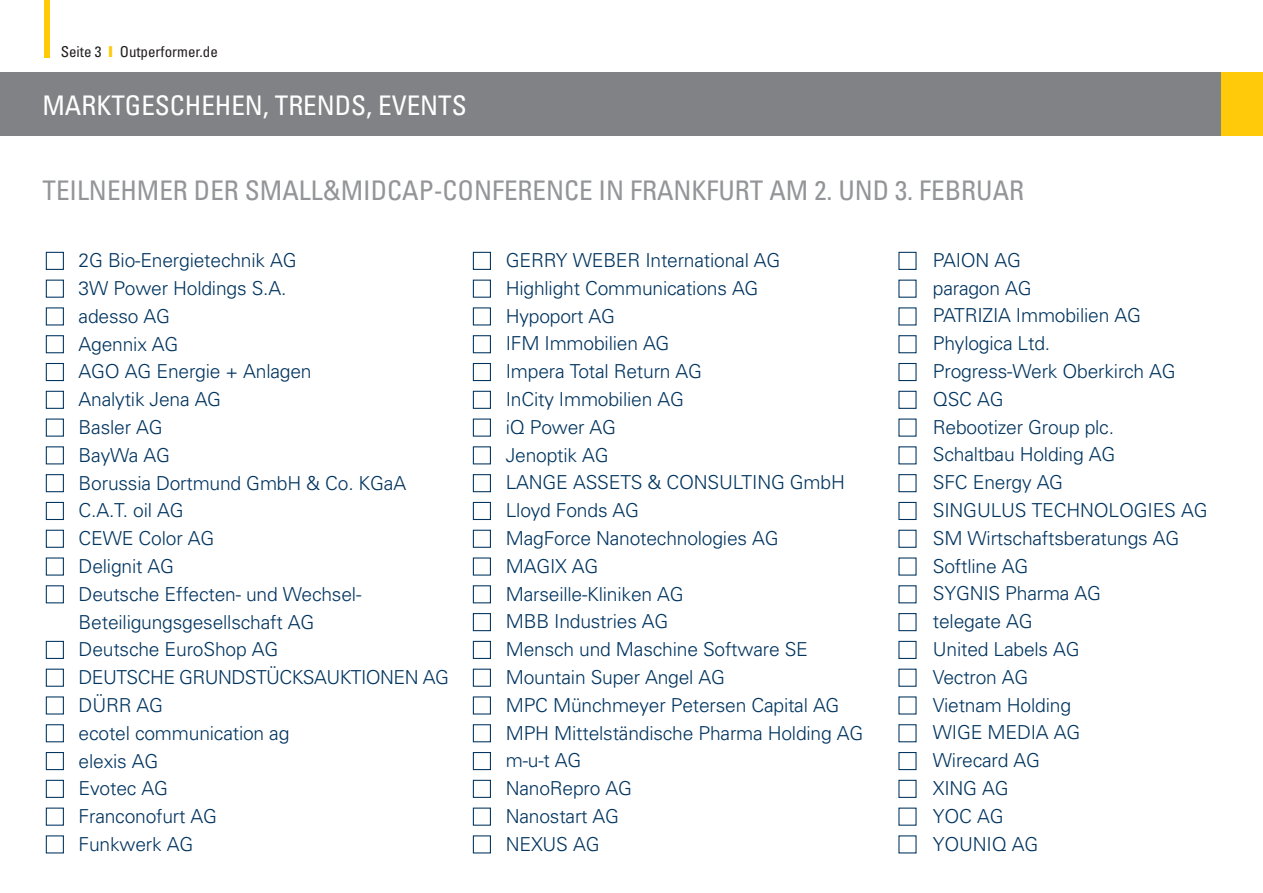
<style>
.page{position:relative;width:1263px;height:893px;background:#fff}
.page>*{position:absolute;margin:0;border:0;box-sizing:border-box;transform-origin:0 0}
.t1{font:300 condensed 79.5px "Univers";color:#feca0a}
.t2{font:condensed 27px "Univers";color:#939598}
.t3{font:condensed 27px "Univers";color:#fff}
.t4{font:300 19.2px/27.8px "Univers";letter-spacing:-.01em;color:#00345f}
.t5{font:condensed 15px "Univers";color:#231f20}
.s1{font-weight:900;font-stretch:normal;color:#feca0a}
</style>
<div class="page">
<div style="left:0;top:72px;width:1263px;height:64px;background:#feca0a"></div>
<div style="left:0;top:72px;width:1220px;height:64px;background:#808285"></div>
<div style="left:46px;top:252px;width:18px;height:18px;border:1px solid #00345f"></div>
<div style="left:46px;top:363px;width:18px;height:18px;border:1px solid #00345f"></div>
<div style="left:46px;top:474px;width:18px;height:18px;border:1px solid #00345f"></div>
<div style="left:46px;top:307px;width:18px;height:18px;border:1px solid #00345f"></div>
<div style="left:46px;top:419px;width:18px;height:18px;border:1px solid #00345f"></div>
<div style="left:46px;top:530px;width:18px;height:18px;border:1px solid #00345f"></div>
<div style="left:46px;top:280px;width:18px;height:18px;border:1px solid #00345f"></div>
<div style="left:46px;top:391px;width:18px;height:18px;border:1px solid #00345f"></div>
<div style="left:46px;top:502px;width:18px;height:18px;border:1px solid #00345f"></div>
<div style="left:46px;top:335px;width:18px;height:18px;border:1px solid #00345f"></div>
<div style="left:46px;top:446px;width:18px;height:18px;border:1px solid #00345f"></div>
<div style="left:46px;top:557px;width:18px;height:19px;border:1px solid #00345f"></div>
<div style="left:46px;top:641px;width:18px;height:18px;border:1px solid #00345f"></div>
<div style="left:46px;top:724px;width:18px;height:18px;border:1px solid #00345f"></div>
<div style="left:46px;top:585px;width:18px;height:18px;border:1px solid #00345f"></div>
<div style="left:46px;top:669px;width:18px;height:18px;border:1px solid #00345f"></div>
<div style="left:46px;top:752px;width:18px;height:18px;border:1px solid #00345f"></div>
<div style="left:46px;top:808px;width:18px;height:18px;border:1px solid #00345f"></div>
<div style="left:46px;top:696px;width:18px;height:18px;border:1px solid #00345f"></div>
<div style="left:46px;top:780px;width:18px;height:18px;border:1px solid #00345f"></div>
<div style="left:46px;top:835px;width:18px;height:18px;border:1px solid #00345f"></div>
<div style="left:473px;top:252px;width:18px;height:18px;border:1px solid #00345f"></div>
<div style="left:473px;top:363px;width:18px;height:18px;border:1px solid #00345f"></div>
<div style="left:473px;top:474px;width:18px;height:18px;border:1px solid #00345f"></div>
<div style="left:473px;top:307px;width:18px;height:18px;border:1px solid #00345f"></div>
<div style="left:473px;top:419px;width:18px;height:18px;border:1px solid #00345f"></div>
<div style="left:473px;top:530px;width:18px;height:18px;border:1px solid #00345f"></div>
<div style="left:473px;top:280px;width:18px;height:18px;border:1px solid #00345f"></div>
<div style="left:473px;top:391px;width:18px;height:18px;border:1px solid #00345f"></div>
<div style="left:473px;top:502px;width:18px;height:18px;border:1px solid #00345f"></div>
<div style="left:473px;top:335px;width:18px;height:18px;border:1px solid #00345f"></div>
<div style="left:473px;top:446px;width:18px;height:18px;border:1px solid #00345f"></div>
<div style="left:473px;top:557px;width:18px;height:19px;border:1px solid #00345f"></div>
<div style="left:473px;top:641px;width:18px;height:18px;border:1px solid #00345f"></div>
<div style="left:473px;top:724px;width:18px;height:18px;border:1px solid #00345f"></div>
<div style="left:473px;top:585px;width:18px;height:18px;border:1px solid #00345f"></div>
<div style="left:473px;top:669px;width:18px;height:18px;border:1px solid #00345f"></div>
<div style="left:473px;top:752px;width:18px;height:18px;border:1px solid #00345f"></div>
<div style="left:473px;top:808px;width:18px;height:18px;border:1px solid #00345f"></div>
<div style="left:473px;top:613px;width:18px;height:18px;border:1px solid #00345f"></div>
<div style="left:473px;top:696px;width:18px;height:18px;border:1px solid #00345f"></div>
<div style="left:473px;top:780px;width:18px;height:18px;border:1px solid #00345f"></div>
<div style="left:473px;top:835px;width:18px;height:18px;border:1px solid #00345f"></div>
<div style="left:898px;top:252px;width:18px;height:18px;border:1px solid #00345f"></div>
<div style="left:898px;top:363px;width:18px;height:18px;border:1px solid #00345f"></div>
<div style="left:898px;top:474px;width:18px;height:18px;border:1px solid #00345f"></div>
<div style="left:898px;top:530px;width:18px;height:18px;border:1px solid #00345f"></div>
<div style="left:898px;top:391px;width:18px;height:18px;border:1px solid #00345f"></div>
<div style="left:898px;top:502px;width:18px;height:18px;border:1px solid #00345f"></div>
<div style="left:898px;top:335px;width:18px;height:18px;border:1px solid #00345f"></div>
<div style="left:898px;top:641px;width:18px;height:18px;border:1px solid #00345f"></div>
<div style="left:898px;top:724px;width:18px;height:18px;border:1px solid #00345f"></div>
<div style="left:898px;top:752px;width:18px;height:18px;border:1px solid #00345f"></div>
<div style="left:898px;top:613px;width:18px;height:18px;border:1px solid #00345f"></div>
<div style="left:898px;top:780px;width:18px;height:18px;border:1px solid #00345f"></div>
<h1 class="t1" style="left:38px;top:0;width:19px">I</h1>
<p class="t5" style="left:61px;top:47px;width:159px">Seite 3 <span class="s1">I</span> Outperformer.de</p>
<h2 class="t3" style="left:43px;top:96px;width:426px">MARKTGESCHEHEN, TRENDS, EVENTS</h2>
<h2 class="t2" style="left:43px;top:180px;width:983px">TEILNEHMER DER SMALL&amp;MIDCAP-CONFERENCE IN FRANKFURT AM 2. UND 3. FEBRUAR</h2>
<p class="t4" style="left:79px;top:248px;width:372px">2G Bio-Energietechnik AG<br>3W Power Holdings S.A.<br>adesso AG<br>Agennix AG<br>AGO AG Energie + Anlagen<br>Analytik Jena AG<br>Basler AG<br>BayWa AG<br>Borussia Dortmund GmbH &amp; Co. KGaA<br>C.A.T. oil AG<br>CEWE Color AG<br>Delignit AG<br>Deutsche Effecten- und Wechsel-<br>Beteiligungsgesellschaft AG<br>Deutsche EuroShop AG<br>DEUTSCHE GRUNDSTÜCKSAUKTIONEN AG<br>DÜRR AG<br>ecotel communication ag<br>elexis AG<br>Evotec AG<br>Franconofurt AG<br>Funkwerk AG</p>
<p class="t4" style="left:506px;top:248px;width:359px">GERRY WEBER International AG<br>Highlight Communications AG<br>Hypoport AG<br>IFM Immobilien AG<br>Impera Total Return AG<br>InCity Immobilien AG<br>iQ Power AG<br>Jenoptik AG<br>LANGE ASSETS &amp; CONSULTING GmbH<br>Lloyd Fonds AG<br>MagForce Nanotechnologies AG<br>MAGIX AG<br>Marseille-Kliniken AG<br>MBB Industries AG<br>Mensch und Maschine Software SE<br>Mountain Super Angel AG<br>MPC Münchmeyer Petersen Capital AG<br>MPH Mittelständische Pharma Holding AG m-u-t AG<br>NanoRepro AG<br>Nanostart AG<br>NEXUS AG</p>
<p class="t4" style="left:933px;top:248px;width:276px">PAION AG<br>paragon AG<br>PATRIZIA Immobilien AG<br>Phylogica Ltd.<br>Progress-Werk Oberkirch AG<br>QSC AG<br>Rebootizer Group plc.<br>Schaltbau Holding AG<br>SFC Energy AG<br>SINGULUS TECHNOLOGIES AG<br>SM Wirtschaftsberatungs AG<br>Softline AG<br>SYGNIS Pharma AG<br>telegate AG<br>United Labels AG<br>Vectron AG<br>Vietnam Holding<br>WIGE MEDIA AG<br>Wirecard AG<br>XING AG<br>YOC AG<br>YOUNIQ AG</p>
</div>
